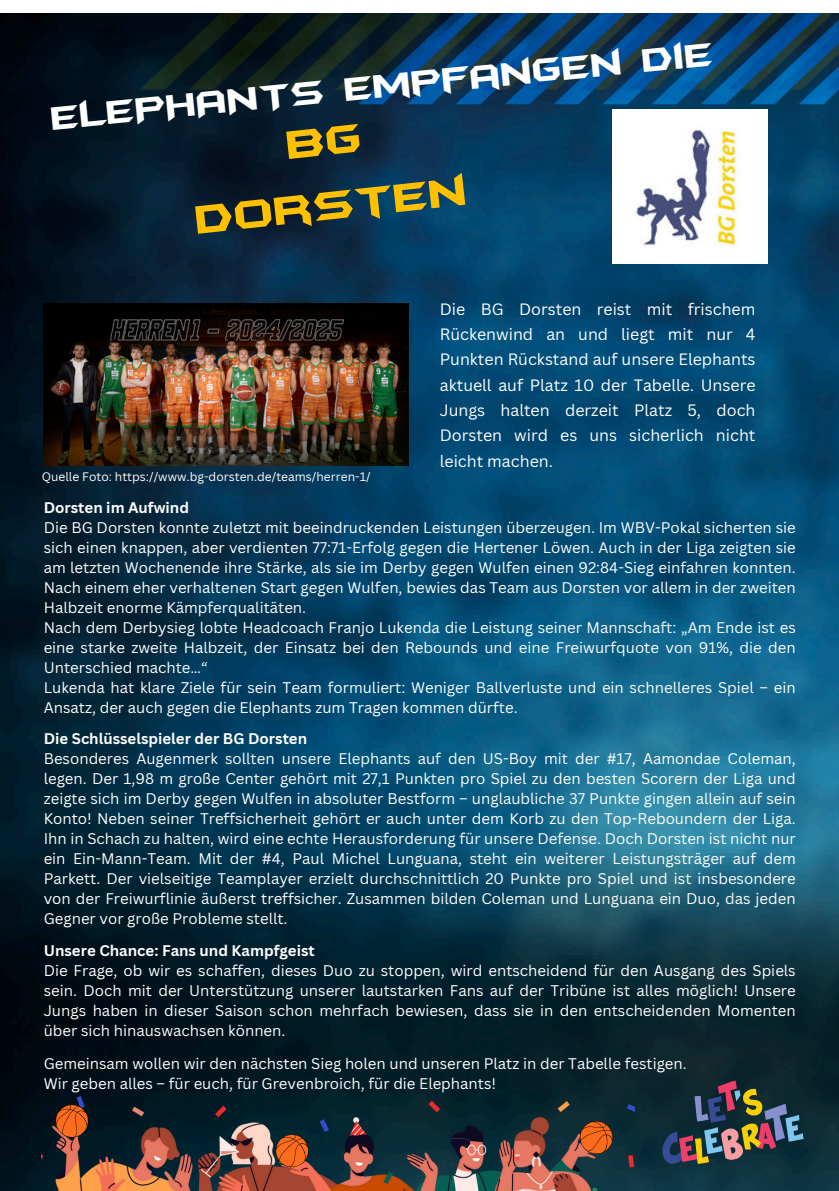
<style>
.page{position:relative;width:839px;height:1191px;background:#fff}
.page>*{position:absolute;margin:0;border:0;box-sizing:border-box;transform-origin:0 0}
.t1{font:46.4px/64.4px "Batman Forever Alternate";color:#ffc000;text-align:center}
.t2{font:38px "Batman Forever Alternate";color:#fff}
.t3{font:16px/25.4px "Canva Sans";color:#fff;text-align:justify}
.t4{font:15px/20px "Canva Sans";color:#fff}
.t5{font:12px "Canva Sans";color:#fff}
.s1{font-weight:700}
</style>
<div class="page">
<img style="left:0;top:14px;width:838px;height:1177px">
<img style="left:612px;top:109px;width:155px;height:155px">
<svg style="left:658px;top:1080px;width:146px;height:86px;background:#3e464b"></svg>
<img style="left:42px;top:1097px;width:592px;height:94px">
<svg style="left:580px;top:1121px;width:32px;height:33px"></svg>
<svg style="left:270px;top:1129px;width:44px;height:44px;background:#8d4e30"></svg>
<svg style="left:49px;top:1098px;width:46px;height:46px;background:#683823"></svg>
<img style="left:44px;top:304px;width:364px;height:162px">
<h3 class="t2" style="left:50px;top:102px;width:667px;rotate:-6deg">ELEPHANTS empfangen die</h3>
<h3 class="t1" style="left:186px;top:124px;width:275px;rotate:-6deg">BG<br>Dorsten</h3>
<h3 class="t5" style="left:42px;top:468px;width:330px">Quelle Foto: https://www.bg-dorsten.de/teams/herren-1/</h3>
<p class="t3" style="left:440px;top:296px;width:317px">Die BG Dorsten reist mit frischem Rückenwind an und liegt mit nur 4<br>Punkten Rückstand auf unsere Elephants aktuell auf Platz 10 der Tabelle. Unsere Jungs halten derzeit Platz 5, doch Dorsten wird es uns sicherlich nicht leicht machen.</p>
<h1 class="t4" style="left:44px;top:497px;width:753px"><span class="s1">Dorsten im Aufwind<br></span>Die BG Dorsten konnte zuletzt mit beeindruckenden Leistungen überzeugen. Im WBV-Pokal sicherten sie sich einen knappen, aber verdienten 77:71-Erfolg gegen die Hertener Löwen. Auch in der Liga zeigten sie am letzten Wochenende ihre Stärke, als sie im Derby gegen Wulfen einen 92:84-Sieg einfahren konnten.<br>Nach einem eher verhaltenen Start gegen Wulfen, bewies das Team aus Dorsten vor allem in der zweiten Halbzeit enorme Kämpferqualitäten.<br>Nach dem Derbysieg lobte Headcoach Franjo Lukenda die Leistung seiner Mannschaft: „Am Ende ist es eine starke zweite Halbzeit, der Einsatz bei den Rebounds und eine Freiwurfquote von 91%, die den Unterschied machte…“<br>Lukenda hat klare Ziele für sein Team formuliert: Weniger Ballverluste und ein schnelleres Spiel – ein Ansatz, der auch gegen die Elephants zum Tragen kommen dürfte.</h1>
<p class="t4" style="left:44px;top:728px;width:753px"><span class="s1">Die Schlüsselspieler der BG Dorsten<br></span>Besonderes Augenmerk sollten unsere Elephants auf den US-Boy mit der #17, Aamondae Coleman, legen. Der 1,98 m große Center gehört mit 27,1 Punkten pro Spiel zu den besten Scorern der Liga und zeigte sich im Derby gegen Wulfen in absoluter Bestform – unglaubliche 37 Punkte gingen allein auf sein Konto! Neben seiner Treffsicherheit gehört er auch unter dem Korb zu den Top-Reboundern der Liga.<br>Ihn in Schach zu halten, wird eine echte Herausforderung für unsere Defense. Doch Dorsten ist nicht nur ein Ein-Mann-Team. Mit der #4, Paul Michel Lunguana, steht ein weiterer Leistungsträger auf dem Parkett. Der vielseitige Teamplayer erzielt durchschnittlich 20 Punkte pro Spiel und ist insbesondere von der Freiwurflinie äußerst treffsicher. Zusammen bilden Coleman und Lunguana ein Duo, das jeden Gegner vor große Probleme stellt.</p>
<p class="t4" style="left:44px;top:940px;width:753px"><span class="s1">Unsere Chance: Fans und Kampfgeist<br></span>Die Frage, ob wir es schaffen, dieses Duo zu stoppen, wird entscheidend für den Ausgang des Spiels sein. Doch mit der Unterstützung unserer lautstarken Fans auf der Tribüne ist alles möglich! Unsere Jungs haben in dieser Saison schon mehrfach bewiesen, dass sie in den entscheidenden Momenten über sich hinauswachsen können.</p>
<p class="t4" style="left:44px;top:1054px;width:644px">Gemeinsam wollen wir den nächsten Sieg holen und unseren Platz in der Tabelle festigen.<br>Wir geben alles – für euch, für Grevenbroich, für die Elephants!</p>
</div>
